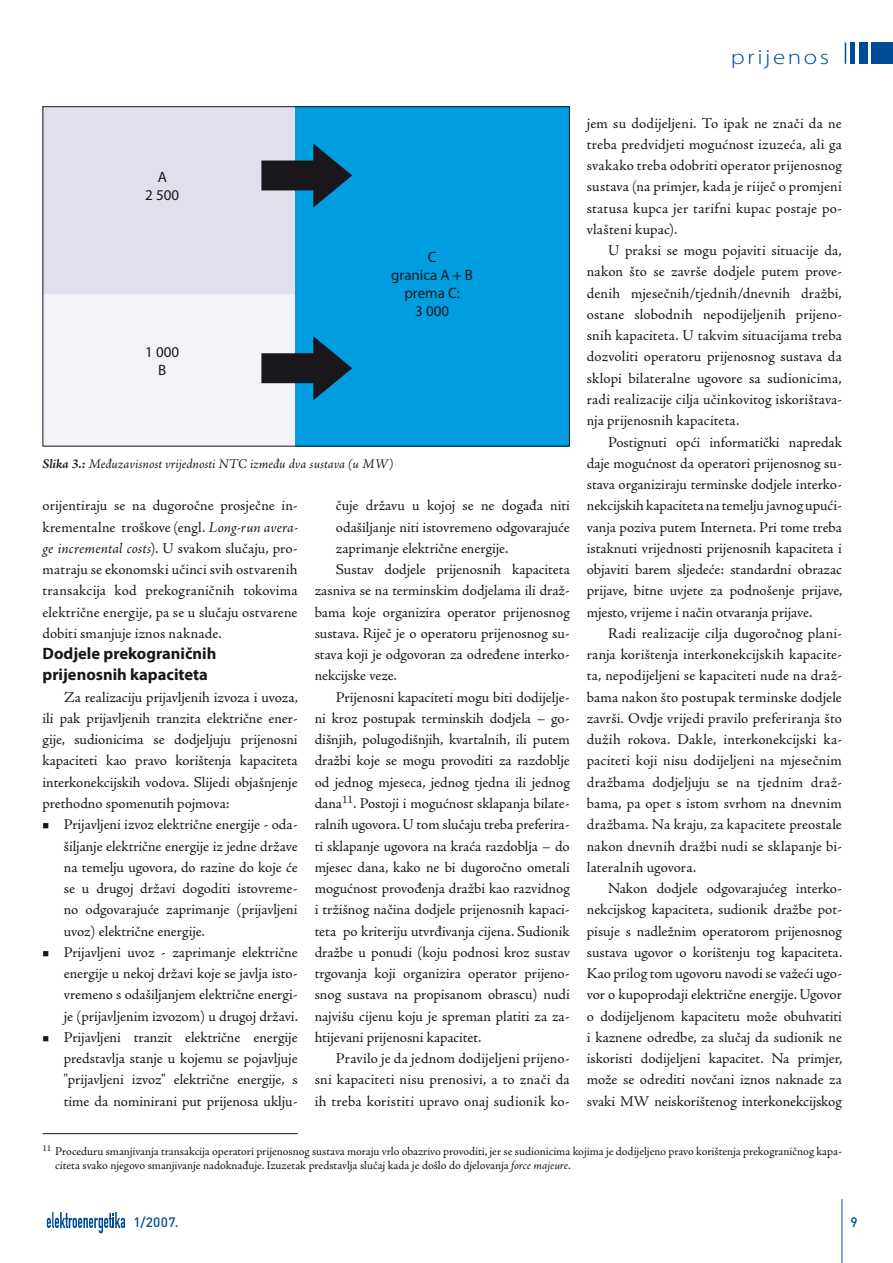
<style>
.page{position:relative;width:893px;height:1263px;background:#fff}
.page>*{position:absolute;margin:0;border:0;box-sizing:border-box;transform-origin:0 0}
.t1{font:300 21px "Myriad Pro";letter-spacing:.1em;color:#004b96;scale:1.2 1}
.t2{font:700 16.5px/21.3px "Myriad Pro";color:#1a171c}
.t3{font:15px/21.3px "Adobe Jenson Pro";color:#1a171c;text-align:justify}
.t4{font:15px/18px "Myriad Pro";color:#1a171c;text-align:center}
.t5{font:italic 13.5px "Adobe Jenson Pro";letter-spacing:-.005em;color:#1a171c}
.t6{font:500 13.5px "DIN";color:#004b96}
.t7{font:12px/13.5px "Adobe Jenson Pro";letter-spacing:-.005em;color:#1a171c}
.s1{font-style:italic}
.s2{font-weight:700}
</style>
<div class="page">
<hr style="left:842px;top:1199px;width:1px;height:64px;background:#004b96">
<svg style="left:47px;top:1212px;width:78px;height:21px"></svg>
<div style="left:872px;top:43px;width:21px;height:21px;background:#004b96"></div>
<div style="left:859px;top:43px;width:8px;height:21px;background:#004b96"></div>
<div style="left:850px;top:43px;width:5px;height:21px;background:#004b96"></div>
<svg style="left:845px;top:43px;width:1px;height:21px"></svg>
<hr style="left:43px;top:1133px;width:255px;height:1px;background:#1a171c">
<div style="left:43px;top:107px;width:253px;height:189px;background:#e1dfee"></div>
<div style="left:43px;top:294px;width:253px;height:152px;background:#f3f2f8"></div>
<div style="left:295px;top:107px;width:274px;height:339px;background:#009ee0"></div>
<svg style="left:261px;top:143px;width:91px;height:65px"></svg>
<svg style="left:261px;top:336px;width:91px;height:64px"></svg>
<h1 class="t1" style="left:731px;top:44px;width:83px">prijenos</h1>
<p class="t3" style="left:587px;top:112px;width:257px">jem su dodijeljeni. To ipak ne znači da ne treba predvidjeti mogućnost izuzeća, ali ga svakako treba odobriti operator prijenosnog sustava (na primjer, kada je riiječ o promjeni statusa kupca jer tarifni kupac postaje po&shy;vlašteni kupac).</p>
<p class="t3" style="left:587px;top:240px;width:257px;text-indent:21px">U praksi se mogu pojaviti situacije da, nakon što se završe dodjele putem prove&shy;denih mjesečnih/tjednih/dnevnih dražbi, ostane slobodnih nepodijeljenih prijeno&shy;snih kapaciteta. U takvim situacijama treba dozvoliti operatoru prijenosnog sustava da sklopi bilateralne ugovore sa sudionicima, radi realizacije cilja učinkovitog iskorištava&shy;nja prijenosnih kapaciteta.</p>
<p class="t3" style="left:587px;top:431px;width:257px;text-indent:21px">Postignuti opći informatički napredak daje mogućnost da operatori prijenosnog su&shy;stava organiziraju terminske dodjele interko&shy;nekcijskih kapaciteta na temelju javnog upući&shy;vanja poziva putem Interneta. Pri tome treba istaknuti vrijednosti prijenosnih kapaciteta i objaviti barem sljedeće: standardni obrazac prijave, bitne uvjete za podnošenje prijave, mjesto, vrijeme i način otvaranja prijave.</p>
<p class="t3" style="left:587px;top:623px;width:257px;text-indent:21px">Radi realizacije cilja dugoročnog plani&shy;ranja korištenja interkonekcijskih kapacite&shy;ta, nepodijeljeni se kapaciteti nude na draž&shy;bama nakon što postupak terminske dodjele završi. Ovdje vrijedi pravilo preferiranja što dužih rokova. Dakle, interkonekcijski ka&shy;paciteti koji nisu dodijeljeni na mjesečnim dražbama dodjeljuju se na tjednim draž&shy;bama, pa opet s istom svrhom na dnevnim dražbama. Na kraju, za kapacitete preostale nakon dnevnih dražbi nudi se sklapanje bi&shy;lateralnih ugovora.</p>
<p class="t3" style="left:587px;top:878px;width:257px;text-indent:21px">Nakon dodjele odgovarajućeg interko&shy;nekcijskog kapaciteta, sudionik dražbe pot&shy;pisuje s nadležnim operatorom prijenosnog sustava ugovor o korištenju tog kapaciteta.<br>Kao prilog tom ugovoru navodi se važeći ugo&shy;vor o kupoprodaji električne energije. Ugovor o dodijeljenom kapacitetu može obuhvatiti i kaznene odredbe, za slučaj da sudionik ne iskoristi dodijeljeni kapacitet. Na primjer, može se odrediti novčani iznos naknade za svaki MW neiskorištenog interkonekcijskog</p>
<p class="t7" style="left:55px;top:1145px;width:788px;text-indent:-13px"><sup>11</sup> Proceduru smanjivanja transakcija operatori prijenosnog sustava moraju vrlo obazrivo provoditi, jer se sudionicima kojima je dodijeljeno pravo korištenja prekograničnog kapa&shy;citeta svako njegovo smanjivanje nadoknađuje. Izuzetak predstavlja slučaj kada je došlo do djelovanja <span class="s1">force majeure</span>.</p>
<p class="t4" style="left:145px;top:168px;width:35px">A<br>2 500</p>
<p class="t4" style="left:391px;top:247px;width:83px">C<br>granica A + B prema C:<br>3 000</p>
<p class="t4" style="left:145px;top:343px;width:35px">1 000<br>B</p>
<p class="t5" style="left:43px;top:456px;width:352px"><span class="s2">Slika 3.:</span> Međuzavisnost vrijednosti NTC između dva sustava (u MW)</p>
<p class="t3" style="left:336px;top:495px;width:235px">čuje državu u kojoj se ne događa niti</p>
<p class="t3" style="left:336px;top:516px;width:235px">odašiljanje niti istovremeno odgovarajuće</p>
<p class="t3" style="left:336px;top:538px;width:174px">zaprimanje električne energije.</p>
<p class="t3" style="left:336px;top:559px;width:235px">Sustav dodjele prijenosnih kapaciteta</p>
<p class="t3" style="left:315px;top:580px;width:257px">zasniva se na terminskim dodjelama ili draž-</p>
<p class="t3" style="left:315px;top:601px;width:257px">bama koje organizira operator prijenosnog</p>
<p class="t3" style="left:315px;top:623px;width:257px">sustava. Riječ je o operatoru prijenosnog su-</p>
<p class="t3" style="left:315px;top:644px;width:257px">stava koji je odgovoran za određene interko-</p>
<p class="t3" style="left:315px;top:665px;width:84px">nekcijske veze.</p>
<p class="t3" style="left:336px;top:687px;width:235px">Prijenosni kapaciteti mogu biti dodijelje-</p>
<p class="t3" style="left:315px;top:708px;width:257px">ni kroz postupak terminskih dodjela – go-</p>
<p class="t3" style="left:315px;top:729px;width:257px">dišnjih, polugodišnjih, kvartalnih, ili putem</p>
<p class="t3" style="left:315px;top:750px;width:257px">dražbi koje se mogu provoditi za razdoblje</p>
<p class="t3" style="left:315px;top:772px;width:257px">od jednog mjeseca, jednog tjedna ili jednog</p>
<p class="t3" style="left:315px;top:793px;width:257px">dana<sup>11</sup>. Postoji i mogućnost sklapanja bilate-</p>
<p class="t3" style="left:315px;top:814px;width:257px">ralnih ugovora. U tom slučaju treba preferira-</p>
<p class="t3" style="left:315px;top:835px;width:257px">ti sklapanje ugovora na kraća razdoblja – do</p>
<p class="t3" style="left:315px;top:857px;width:257px">mjesec dana, kako ne bi dugoročno ometali</p>
<p class="t3" style="left:315px;top:878px;width:257px">mogućnost provođenja dražbi kao razvidnog</p>
<p class="t3" style="left:315px;top:899px;width:257px">i tržišnog načina dodjele prijenosnih kapaci-</p>
<p class="t3" style="left:315px;top:920px;width:257px">teta po kriteriju utvrđivanja cijena. Sudionik</p>
<p class="t3" style="left:315px;top:942px;width:257px">dražbe u ponudi (koju podnosi kroz sustav</p>
<p class="t3" style="left:315px;top:963px;width:257px">trgovanja koji organizira operator prijeno-</p>
<p class="t3" style="left:315px;top:984px;width:257px">snog sustava na propisanom obrascu) nudi</p>
<p class="t3" style="left:315px;top:1005px;width:257px">najvišu cijenu koju je spreman platiti za za-</p>
<p class="t3" style="left:315px;top:1027px;width:168px">htijevani prijenosni kapacitet.</p>
<p class="t3" style="left:336px;top:1048px;width:235px">Pravilo je da jednom dodijeljeni prijeno-</p>
<p class="t3" style="left:315px;top:1069px;width:257px">sni kapaciteti nisu prenosivi, a to znači da</p>
<p class="t3" style="left:315px;top:1090px;width:257px">ih treba koristiti upravo onaj sudionik ko-</p>
<p class="t3" style="left:43px;top:495px;width:257px">orijentiraju se na dugoročne prosječne in&shy;krementalne troškove (engl. <span class="s1">Long-run avera&shy;ge incremental costs</span>). U svakom slučaju, pro&shy;matraju se ekonomski učinci svih ostvarenih transakcija kod prekograničnih tokovima električne energije, pa se u slučaju ostvarene dobiti smanjuje iznos naknade.</p>
<p class="t2" style="left:43px;top:642px;width:175px">Dodjele prekograničnih prijenosnih kapaciteta</p>
<p class="t3" style="left:43px;top:687px;width:257px;text-indent:21px">Za realizaciju prijavljenih izvoza i uvoza, ili pak prijavljenih tranzita električne ener&shy;gije, sudionicima se dodjeljuju prijenosni kapaciteti kao pravo korištenja kapaciteta interkonekcijskih vodova. Slijedi objašnjenje prethodno spomenutih pojmova:</p>
<p class="t3" style="left:64px;top:814px;width:235px;text-indent:-21px">■ Prijavljeni izvoz električne energije - oda&shy;šiljanje električne energije iz jedne države na temelju ugovora, do razine do koje će se u drugoj državi dogoditi istovreme&shy;no odgovarajuće zaprimanje (prijavljeni uvoz) električne energije.</p>
<p class="t3" style="left:64px;top:942px;width:236px;text-indent:-21px">■ Prijavljeni uvoz - zaprimanje električne energije u nekoj državi koje se javlja isto&shy;vremeno s odašiljanjem električne energi&shy;je (prijavljenim izvozom) u drugoj državi.</p>
<p class="t3" style="left:64px;top:1027px;width:235px;text-indent:-21px">■ Prijavljeni tranzit električne energije predstavlja stanje u kojemu se pojavljuje "prijavljeni izvoz" električne energije, s time da nominirani put prijenosa uklju-</p>
<p class="t6" style="left:133px;top:1214px;width:47px">1/2007.</p>
</div>
